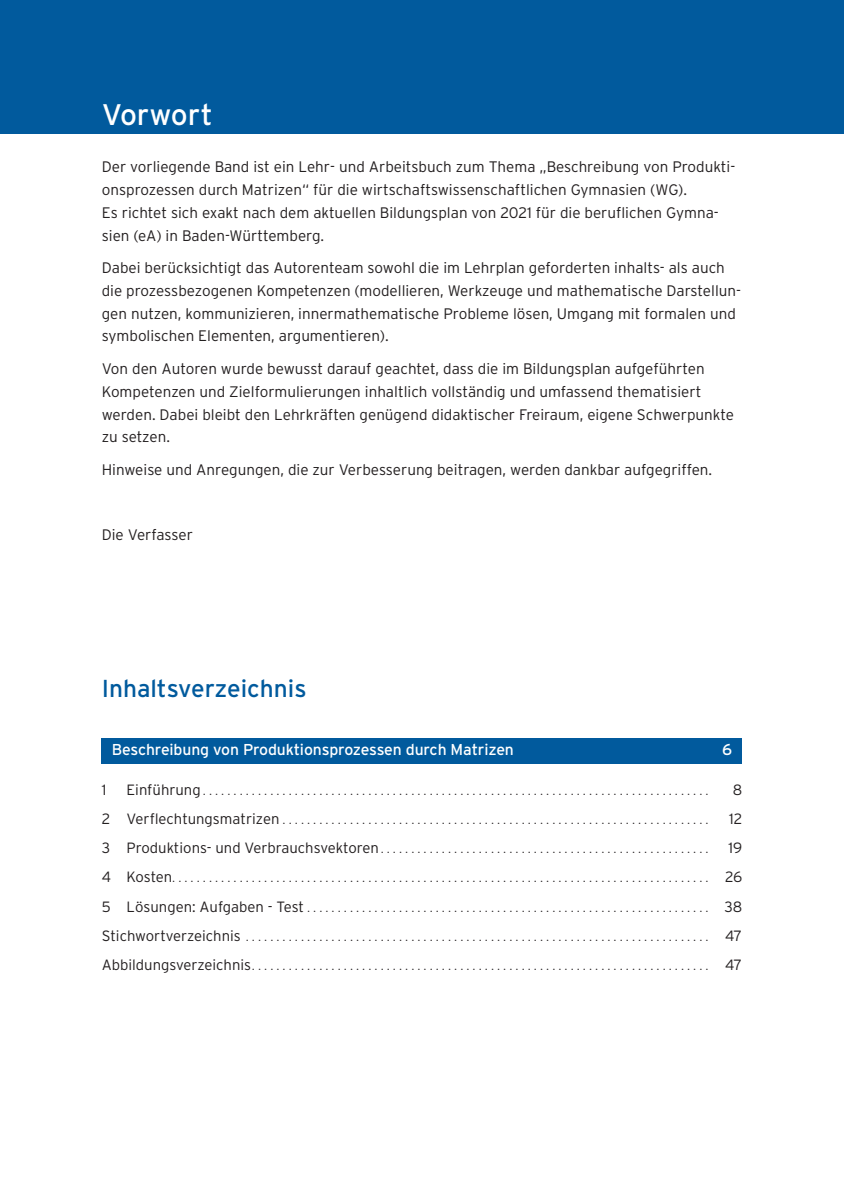
<style>
.page{position:relative;width:844px;height:1191px;background:#fff}
.page>*{position:absolute;margin:0;border:0;box-sizing:border-box;transform-origin:0 0}
.MO_Kapitelhead{font:29.75px "Interstate";color:#fff}
.Inhalt{font:24.5px "Interstate";color:#015a9d}
.t1{font:15.75px "Interstate";letter-spacing:-.01em;color:#fff}
.MO_Fliesstext_mA{font:300 15.22px/22.8px "Interstate";color:#231f20}
.t2{font:300 14.88px "Interstate";color:#231f20}
.t3{font:12.25px "Times New Roman";color:#231f20}
.s1{font-family:"Interstate";font-weight:300;font-size:14.88px}
</style>
<div class="page">
<div style="left:102px;top:738px;width:640px;height:25px;background:#015a9d"></div>
<div style="left:0;top:0;width:843px;height:134px;background:#015a9d"></div>
<p class="MO_Kapitelhead" style="left:102px;top:98px;width:112px">Vorwort</p>
<p class="MO_Fliesstext_mA" style="left:102px;top:155px;width:634px">Der vorliegende Band ist ein Lehr- und Arbeitsbuch zum Thema „Beschreibung von Produkti&shy;onsprozessen durch Matrizen“ für die wirtschaftswissenschaftlichen Gymnasien (WG).<br>Es richtet sich exakt nach dem aktuellen Bildungsplan von 2021 für die beruflichen Gymna&shy;sien (eA) in Baden-Württemberg.</p>
<p class="MO_Fliesstext_mA" style="left:102px;top:256px;width:640px">Dabei berücksichtigt das Autorenteam sowohl die im Lehrplan geforderten inhalts- als auch die prozessbezogenen Kompetenzen (modellieren, Werkzeuge und mathematische Darstellun&shy;gen nutzen, kommunizieren, innermathematische Probleme lösen, Umgang mit formalen und symbolischen Elementen, argumentieren).</p>
<p class="MO_Fliesstext_mA" style="left:102px;top:357px;width:633px">Von den Autoren wurde bewusst darauf geachtet, dass die im Bildungsplan aufgeführten Kompetenzen und Zielformulierungen inhaltlich vollständig und umfassend thematisiert werden. Dabei bleibt den Lehrkräften genügend didaktischer Freiraum, eigene Schwerpunkte zu setzen.</p>
<p class="MO_Fliesstext_mA" style="left:102px;top:458px;width:612px">Hinweise und Anregungen, die zur Verbesserung beitragen, werden dankbar aufgegriffen.</p>
<p class="MO_Fliesstext_mA" style="left:102px;top:523px;width:93px">Die Verfasser</p>
<p class="Inhalt" style="left:102px;top:675px;width:206px">Inhaltsverzeichnis</p>
<p class="t1" style="left:112px;top:741px;width:403px">Beschreibung von Produktionsprozessen durch Matrizen</p>
<p class="t1" style="left:722px;top:741px;width:12px">6</p>
<p class="t2" style="left:102px;top:781px;width:6px">1</p>
<p class="t3" style="left:126px;top:782px;width:583px"><span class="s1">Einführung</span> . . . . . . . . . . . . . . . . . . . . . . . . . . . . . . . . . . . . . . . . . . . . . . . . . . . . . . . . . . . . . . . . . . . . . . . . . . . . . . . . . . .</p>
<p class="t2" style="left:732px;top:781px;width:11px">8</p>
<p class="t3" style="left:102px;top:811px;width:608px"><span class="s1">2 Verflechtungsmatrizen</span> . . . . . . . . . . . . . . . . . . . . . . . . . . . . . . . . . . . . . . . . . . . . . . . . . . . . . . . . . . . . . . . . . . . . . .</p>
<p class="t2" style="left:729px;top:810px;width:15px">12</p>
<p class="t3" style="left:102px;top:840px;width:608px"><span class="s1">3 Produktions- und Verbrauchsvektoren</span> . . . . . . . . . . . . . . . . . . . . . . . . . . . . . . . . . . . . . . . . . . . . . . . . . . . . . .</p>
<p class="t2" style="left:728px;top:839px;width:15px">19</p>
<p class="t3" style="left:102px;top:869px;width:641px"><span class="s1">4 Kosten</span> . . . . . . . . . . . . . . . . . . . . . . . . . . . . . . . . . . . . . . . . . . . . . . . . . . . . . . . . . . . . . . . . . . . . . . . . . . . . . . . . . . . . . . . . <span class="s1">26</span></p>
<p class="t3" style="left:102px;top:899px;width:641px"><span class="s1">5 Lösungen: Aufgaben - Test</span>.................................................................. <span class="s1">38</span></p>
<p class="t3" style="left:102px;top:928px;width:641px"><span class="s1">Stichwortverzeichnis</span> . . . . . . . . . . . . . . . . . . . . . . . . . . . . . . . . . . . . . . . . . . . . . . . . . . . . . . . . . . . . . . . . . . . . . . . . . . . . <span class="s1">47</span></p>
<p class="t3" style="left:102px;top:957px;width:641px"><span class="s1">Abbildungsverzeichnis</span> . . . . . . . . . . . . . . . . . . . . . . . . . . . . . . . . . . . . . . . . . . . . . . . . . . . . . . . . . . . . . . . . . . . . . . . . . . . <span class="s1">47</span></p>
</div>
